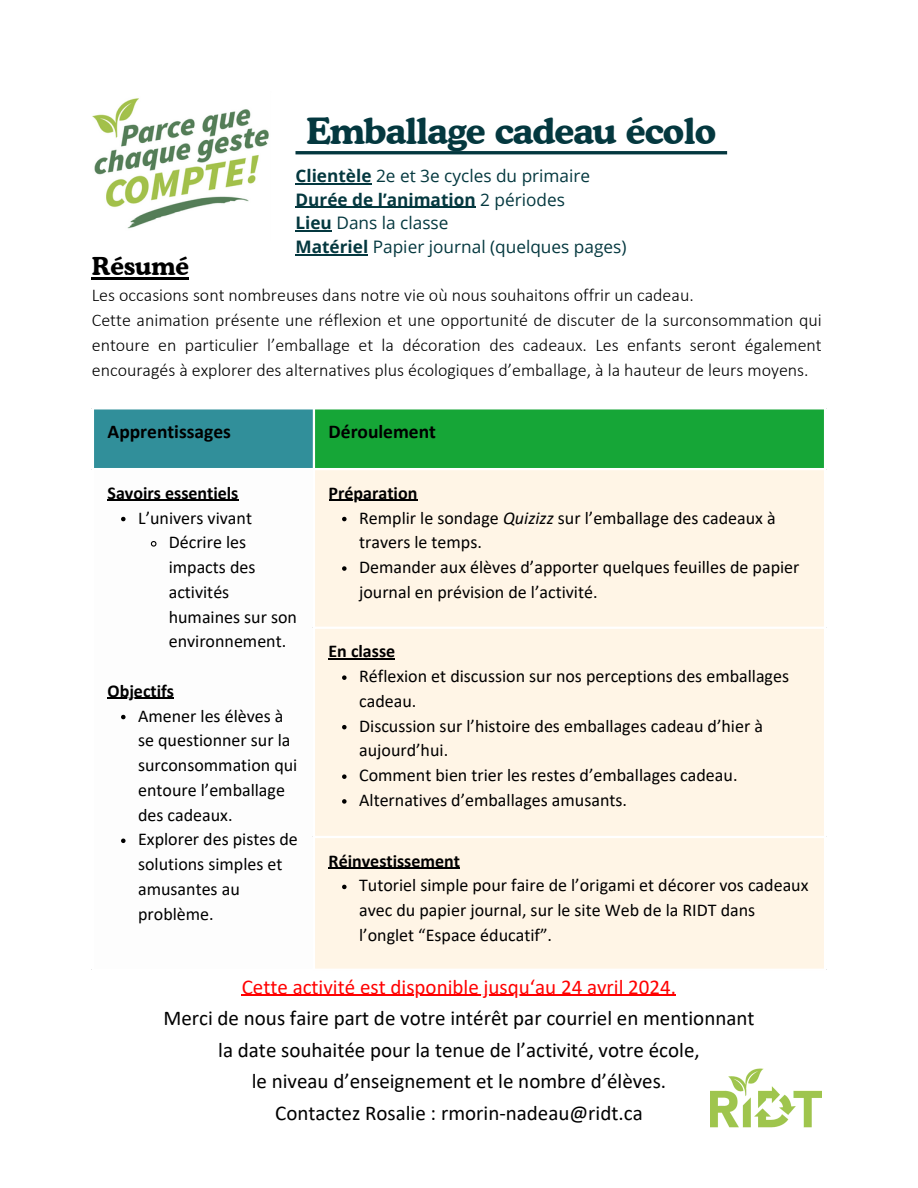
<style>
.page{position:relative;width:918px;height:1188px;background:#fff}
.page>*{position:absolute;margin:0;border:0;box-sizing:border-box;transform-origin:0 0}
.t1{font:700 36px "Cooper BT";letter-spacing:-.02em;color:#04383f}
.t2{font:700 24.6px "Cooper BT";color:#000}
.t3{font:21px/31.5px "Calibri";color:#000;text-align:center}
.t4{font:700 19.5px "Calibri";color:#000}
.t5{font:18px/24.8px "Calibri";color:#000}
.t6{font:300 18px/24.8px "Calibri";color:#000;text-align:justify}
.t7{font:700 18px "Calibri";color:#000}
.t8{font:17.25px "Open Sans";color:#04383f}
.t9{font:700 17.25px "Open Sans";color:#04383f}
.s1{font-weight:700}
.s2{font-weight:400}
.s3{font-style:italic}
.s4{color:#f00}
</style>
<div class="page">
<hr style="left:92px;top:278px;width:97px;height:2px;background:#000">
<div style="left:93px;top:408px;width:221px;height:61px;background:#318f9a"></div>
<div style="left:314px;top:408px;width:511px;height:61px;background:#16a637"></div>
<div style="left:315px;top:470px;width:509px;height:499px;background:#fff5e6"></div>
<hr style="left:108px;top:500px;width:131px;height:1px;background:#000">
<svg style="left:121px;top:517px;width:5px;height:4px"></svg>
<svg style="left:150px;top:541px;width:7px;height:6px"></svg>
<hr style="left:108px;top:698px;width:66px;height:1px;background:#000">
<svg style="left:121px;top:715px;width:5px;height:4px"></svg>
<svg style="left:121px;top:839px;width:5px;height:4px"></svg>
<hr style="left:329px;top:500px;width:88px;height:1px;background:#000">
<svg style="left:342px;top:517px;width:5px;height:4px"></svg>
<svg style="left:342px;top:566px;width:5px;height:5px"></svg>
<hr style="left:329px;top:659px;width:66px;height:1px;background:#000">
<svg style="left:342px;top:675px;width:5px;height:5px"></svg>
<svg style="left:342px;top:725px;width:5px;height:4px"></svg>
<svg style="left:342px;top:774px;width:5px;height:5px"></svg>
<svg style="left:342px;top:799px;width:5px;height:5px"></svg>
<hr style="left:329px;top:868px;width:131px;height:1px;background:#000">
<svg style="left:342px;top:885px;width:5px;height:4px"></svg>
<hr style="left:92px;top:409px;width:2px;height:560px;background:#fff">
<hr style="left:313px;top:409px;width:2px;height:560px;background:#fff">
<hr style="left:824px;top:409px;width:2px;height:560px;background:#fff">
<hr style="left:92px;top:407px;width:734px;height:2px;background:#fff">
<hr style="left:92px;top:468px;width:734px;height:2px;background:#fff">
<hr style="left:313px;top:627px;width:513px;height:2px;background:#fff">
<hr style="left:313px;top:836px;width:513px;height:2px;background:#fff">
<hr style="left:242px;top:995px;width:434px;height:1px;background:#f00">
<hr style="left:296px;top:151px;width:431px;height:3px;background:#04383f">
<hr style="left:295px;top:183px;width:77px;height:1px;background:#04383f">
<hr style="left:295px;top:207px;width:181px;height:1px;background:#04383f">
<hr style="left:295px;top:230px;width:37px;height:2px;background:#04383f">
<hr style="left:295px;top:254px;width:73px;height:1px;background:#04383f">
<img style="left:92px;top:98px;width:177px;height:131px">
<img style="left:710px;top:1069px;width:111px;height:58px">
<p class="t1" style="left:306px;top:109px;width:411px">Emballage cadeau écolo</p>
<p class="t8" style="left:295px;top:164px;width:296px"><span class="s1">Clientèle</span> 2e et 3e cycles du primaire</p>
<p class="t9" style="left:295px;top:187px;width:271px">Durée de l’animation <span class="s2">2 périodes</span></p>
<p class="t8" style="left:295px;top:211px;width:155px"><span class="s1">Lieu</span> Dans la classe</p>
<p class="t8" style="left:295px;top:234px;width:332px"><span class="s1">Matériel</span> Papier journal (quelques pages)</p>
<p class="t2" style="left:92px;top:251px;width:98px">Résumé</p>
<h1 class="t6" style="left:92px;top:284px;width:603px">Les occasions sont nombreuses dans notre vie où nous souhaitons offrir un cadeau.</h1>
<p class="t6" style="left:92px;top:309px;width:732px">Cette animation présente une réflexion et une opportunité de discuter de la surconsommation qui entoure en particulier l’emballage et la décoration des cadeaux. Les enfants seront également encouragés à explorer des alternatives plus écologiques d’emballage, à la hauteur de leurs moyens.</p>
<p class="t4" style="left:108px;top:423px;width:125px">Apprentissages</p>
<p class="t4" style="left:329px;top:423px;width:109px">Déroulement</p>
<p class="t7" style="left:329px;top:485px;width:90px">Préparation</p>
<p class="t5" style="left:359px;top:507px;width:418px">Remplir le sondage <span class="s3">Quizizz</span> sur l’emballage des cadeaux à travers le temps.</p>
<p class="t5" style="left:359px;top:556px;width:442px">Demander aux élèves d’apporter quelques feuilles de papier journal en prévision de l’activité.</p>
<p class="t7" style="left:108px;top:485px;width:132px">Savoirs essentiels</p>
<p class="t5" style="left:138px;top:507px;width:115px">L’univers vivant</p>
<p class="t5" style="left:169px;top:531px;width:130px">Décrire les impacts des activités humaines sur son environnement.</p>
<p class="t7" style="left:108px;top:683px;width:68px">Objectifs</p>
<p class="t5" style="left:138px;top:705px;width:161px">Amener les élèves à se questionner sur la surconsommation qui entoure l’emballage des cadeaux.</p>
<p class="t5" style="left:138px;top:828px;width:161px">Explorer des pistes de solutions simples et amusantes au problème.</p>
<p class="t7" style="left:329px;top:644px;width:68px">En classe</p>
<p class="t5" style="left:359px;top:665px;width:431px">Réflexion et discussion sur nos perceptions des emballages cadeau.</p>
<p class="t5" style="left:359px;top:715px;width:405px">Discussion sur l’histoire des emballages cadeau d’hier à aujourd’hui.</p>
<p class="t5" style="left:359px;top:764px;width:380px">Comment bien trier les restes d’emballages cadeau.</p>
<p class="t5" style="left:359px;top:789px;width:269px">Alternatives d’emballages amusants.</p>
<p class="t7" style="left:329px;top:853px;width:133px">Réinvestissement</p>
<p class="t5" style="left:359px;top:875px;width:451px">Tutoriel simple pour faire de l’origami et décorer vos cadeaux avec du papier journal, sur le site Web de la RIDT dans l’onglet “Espace éducatif”.</p>
<p class="t3" style="left:163px;top:973px;width:593px"><span class="s4">Cette activité est disponible jusqu‘au 24 avril 2024.<br></span>Merci de nous faire part de votre intérêt par courriel en mentionnant la date souhaitée pour la tenue de l’activité, votre école,<br>le niveau d’enseignement et le nombre d’élèves.<br>Contactez Rosalie : rmorin-nadeau@ridt.ca</p>
</div>
